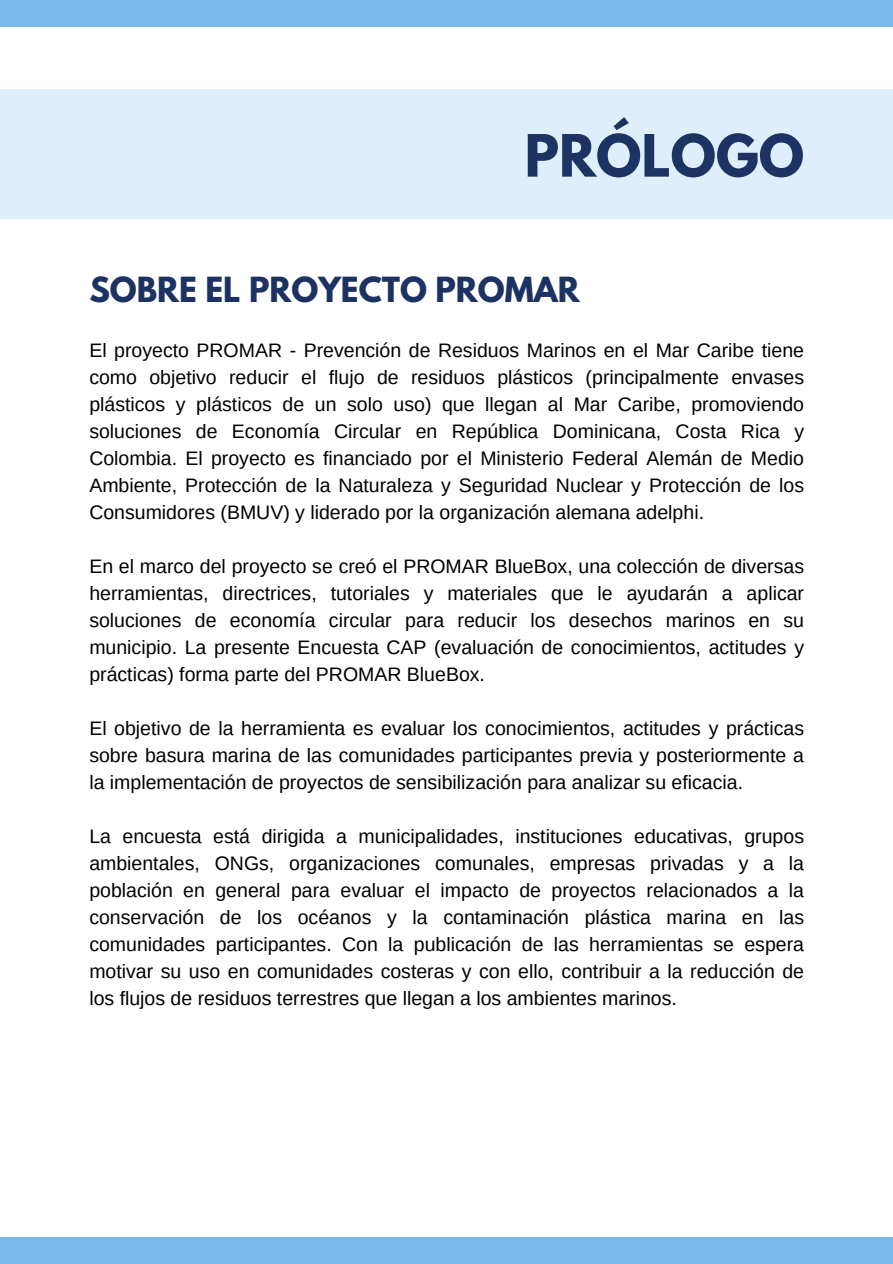
<style>
.page{position:relative;width:893px;height:1264px;background:#fff}
.page>*{position:absolute;margin:0;border:0;box-sizing:border-box;transform-origin:0 0}
.t1{font:700 51.6px "League Spartan";color:#1d3363}
.t2{font:700 30.75px "League Spartan";color:#1c3262}
.t3{font:19.5px/27px "Arimo";color:#000;text-align:justify}
</style>
<div class="page">
<div style="left:0;top:89px;width:892px;height:130px;background:#deeefa"></div>
<div style="left:0;top:1236px;width:892px;height:27px;background:#79b9e9"></div>
<div style="left:0;top:0;width:892px;height:27px;background:#79b9e9"></div>
<p class="t1" style="left:524px;top:130px;width:281px">PRÓLOGO</p>
<p class="t2" style="left:89px;top:274px;width:492px">SOBRE EL PROYECTO PROMAR</p>
<h1 class="t3" style="left:89px;top:337px;width:716px">El proyecto PROMAR - Prevención de Residuos Marinos en el Mar Caribe tiene como objetivo reducir el flujo de residuos plásticos (principalmente envases plásticos y plásticos de un solo uso) que llegan al Mar Caribe, promoviendo soluciones de Economía Circular en República Dominicana, Costa Rica y Colombia. El proyecto es financiado por el Ministerio Federal Alemán de Medio Ambiente, Protección de la Naturaleza y Seguridad Nuclear y Protección de los Consumidores (BMUV) y liderado por la organización alemana adelphi.</h1>
<h2 class="t3" style="left:89px;top:553px;width:716px">En el marco del proyecto se creó el PROMAR BlueBox, una colección de diversas herramientas, directrices, tutoriales y materiales que le ayudarán a aplicar soluciones de economía circular para reducir los desechos marinos en su municipio. La presente Encuesta CAP (evaluación de conocimientos, actitudes y prácticas) forma parte del PROMAR BlueBox.</h2>
<p class="t3" style="left:89px;top:715px;width:716px">El objetivo de la herramienta es evaluar los conocimientos, actitudes y prácticas sobre basura marina de las comunidades participantes previa y posteriormente a la implementación de proyectos de sensibilización para analizar su eficacia.</p>
<p class="t3" style="left:89px;top:823px;width:716px">La encuesta está dirigida a municipalidades, instituciones educativas, grupos ambientales, ONGs, organizaciones comunales, empresas privadas y a la población en general para evaluar el impacto de proyectos relacionados a la conservación de los océanos y la contaminación plástica marina en las comunidades participantes. Con la publicación de las herramientas se espera motivar su uso en comunidades costeras y con ello, contribuir a la reducción de los flujos de residuos terrestres que llegan a los ambientes marinos.</p>
</div>
